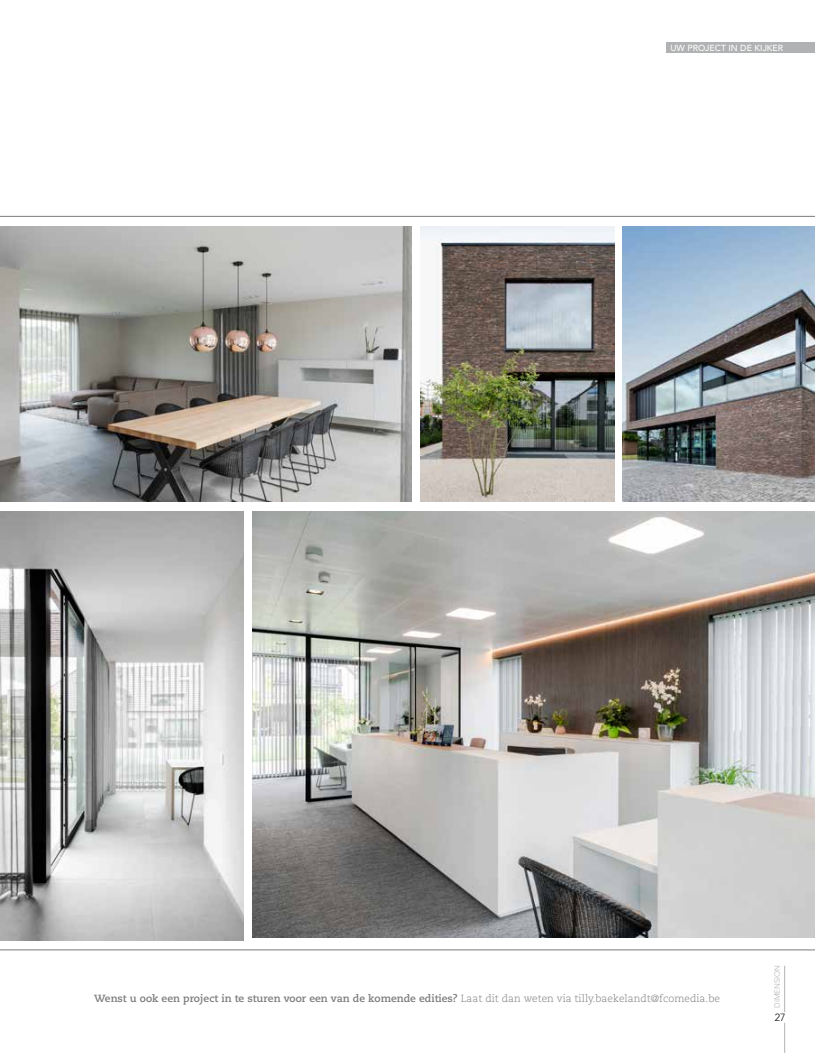
<style>
.page{position:relative;width:815px;height:1053px;background:#fff}
.page>*{position:absolute;margin:0;border:0;box-sizing:border-box;transform-origin:0 0}
.t1{font:700 10.38px "Caecilia LT";color:#7b7b7a}
.t2{font:300 10.38px "Avenir LT";color:#000}
.t3{font:500 8.75px "Avenir LT";color:#fff}
.t4{font:300 7.5px "Avenir LT";color:#b1b2b3}
.s1{font-weight:300}
</style>
<div class="page">
<img style="left:0;top:227px;width:411px;height:274px">
<img style="left:0;top:511px;width:243px;height:429px">
<img style="left:252px;top:511px;width:563px;height:426px">
<hr style="left:784px;top:965px;width:1px;height:47px;background:#b1b2b3">
<hr style="left:784px;top:1022px;width:1px;height:30px;background:#b1b2b3">
<img style="left:622px;top:226px;width:193px;height:275px">
<img style="left:421px;top:227px;width:193px;height:275px">
<hr style="left:0;top:216px;width:815px;height:1px;background:#7b7b7a">
<hr style="left:0;top:949px;width:815px;height:1px;background:#7b7b7a">
<div style="left:666px;top:43px;width:149px;height:10px;background:#b1b2b3"></div>
<p class="t3" style="left:670px;top:43px;width:114px">UW PROJECT IN DE KIJKER</p>
<p class="t1" style="left:94px;top:992px;width:627px">Wenst u ook een project in te sturen voor een van de komende edities? <span class="s1">Laat dit dan weten via tilly.baekelandt@fcomedia.be</span></p>
<p class="t4" style="left:773px;top:1007px;width:44px;rotate:-90deg">DIMENSION</p>
<p class="t2" style="left:775px;top:1011px;width:12px">27</p>
</div>
